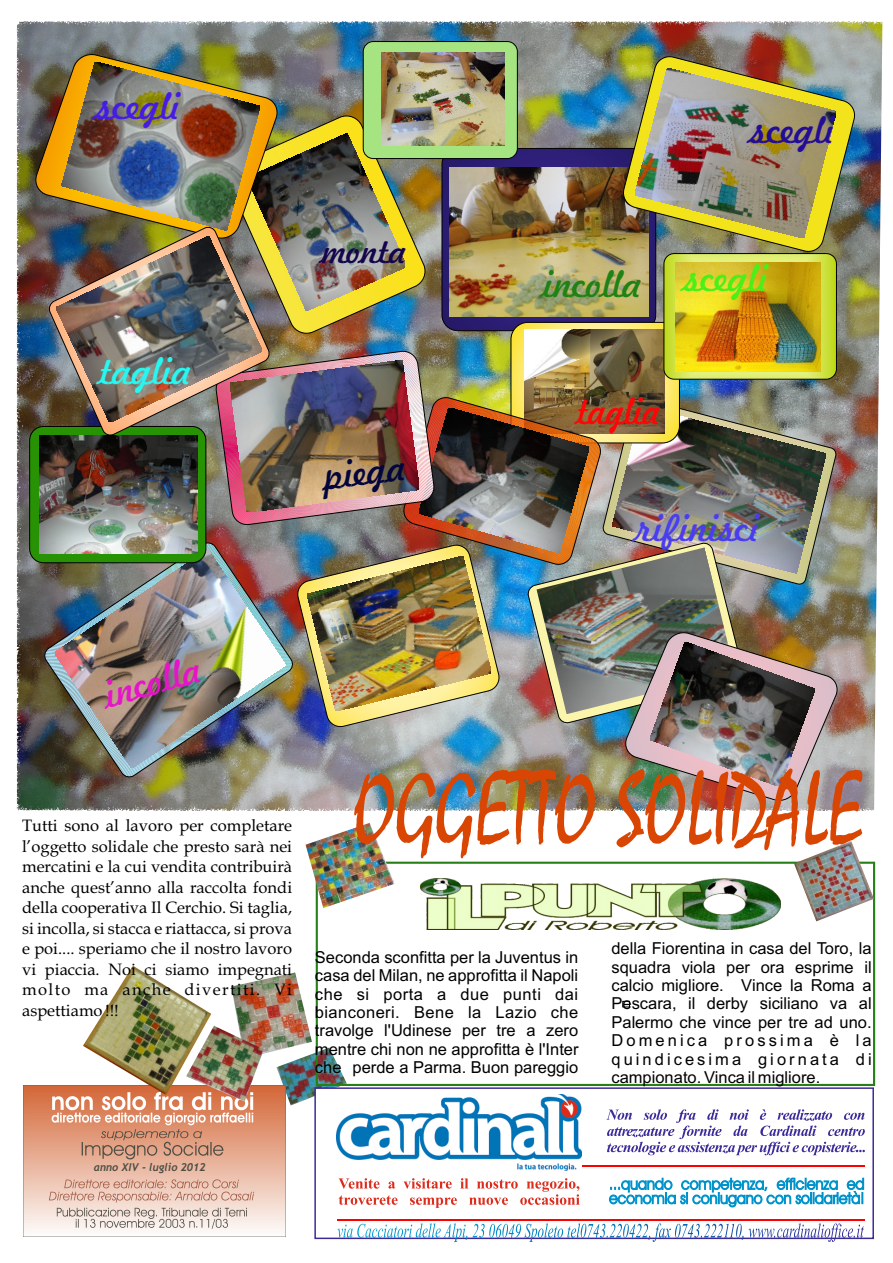
<style>
.page{position:relative;width:893px;height:1263px;background:#fff}
.page>*{position:absolute;margin:0;border:0;box-sizing:border-box;transform-origin:0 0}
.t1{font:105.9px "Mistral";color:#d94604;scale:.76 1}
.t2{font:36px "Freehand 521 BT Regular C";color:#4a3df0}
.t3{font:36px "Freehand 521 BT Regular C";color:#1f8214}
.t4{font:36px "Freehand 521 BT Regular C";color:#e614c9}
.t5{font:36px "Freehand 521 BT Regular C";color:#ff0505;scale:.9 1}
.t6{font:36px "Freehand 521 BT Regular C";color:#240d96}
.t7{font:36px "Freehand 521 BT Regular C";color:#4af017}
.t8{font:36px "Freehand 521 BT Regular C";color:#451ce6}
.t9{font:36px "Freehand 521 BT Regular C";color:#26f7f0}
.t10{font:36px "Freehand 521 BT Regular C";color:#03053d}
.t11{font:32.4px "Freehand 521 BT Regular C";color:#14054d}
.t12{font:16.5px/18.5px "Arial";color:#000;text-align:justify}
.t13{font:16.5px/20.5px "Book Antiqua";color:#000;text-align:justify}
.t14{font:italic 700 10.95px "Trebuchet";color:#4e4d43}
</style>
<div class="page">
<img style="left:276px;top:1048px;width:71px;height:57px">
<img style="left:231px;top:972px;width:81px;height:86px">
<div style="left:316px;top:862px;width:559px;height:224px;border:2px solid #268017"></div>
<svg style="left:314px;top:1087px;width:560px;height:153px"></svg>
<svg style="left:337px;top:1224px;width:40px;height:14px"></svg>
<svg style="left:472px;top:1224px;width:49px;height:14px"></svg>
<svg style="left:653px;top:1223px;width:35px;height:19px"></svg>
<svg style="left:811px;top:1223px;width:27px;height:19px"></svg>
<svg style="left:338px;top:1178px;width:242px;height:30px"></svg>
<svg style="left:609px;top:1178px;width:255px;height:29px"></svg>
<hr style="left:337px;top:1165px;width:527px;height:2px;background:#f00">
<hr style="left:337px;top:1219px;width:527px;height:2px;background:#f00">
<svg style="left:606px;top:1109px;width:259px;height:46px"></svg>
<img style="left:24px;top:1085px;width:262px;height:151px">
<svg style="left:52px;top:1092px;width:201px;height:67px;background:#db9f84"></svg>
<svg style="left:49px;top:1179px;width:205px;height:23px;background:#e2baa9"></svg>
<svg style="left:57px;top:1208px;width:190px;height:21px;background:#d9cec7"></svg>
<img style="left:420px;top:879px;width:361px;height:51px">
<img style="left:17px;top:21px;width:865px;height:789px">
<img style="left:83px;top:966px;width:128px;height:129px">
<img style="left:306px;top:823px;width:89px;height:85px">
<img style="left:186px;top:1026px;width:78px;height:75px">
<div style="left:622px;top:1001px;width:8px;height:6px;border:1px solid #000"></div>
<svg style="left:442px;top:148px;width:214px;height:183px;background:#352670"></svg>
<div style="left:442px;top:148px;width:214px;height:183px;border:1px solid #000;border-radius:16px"></div>
<img style="left:450px;top:167px;width:198px;height:149px">
<svg style="left:511px;top:322px;width:168px;height:121px"></svg>
<img style="left:525px;top:329px;width:138px;height:20px">
<img style="left:622px;top:55px;width:234px;height:198px">
<img style="left:635px;top:68px;width:201px;height:170px">
<svg style="left:664px;top:254px;width:172px;height:125px;background:#cee345"></svg>
<div style="left:663px;top:253px;width:174px;height:127px;border:1px solid #000;border-radius:10px"></div>
<img style="left:675px;top:262px;width:146px;height:87px">
<img style="left:44px;top:349px;width:795px;height:453px">
<img style="left:42px;top:540px;width:253px;height:239px">
<img style="left:55px;top:549px;width:230px;height:218px">
<img style="left:271px;top:113px;width:157px;height:224px">
<img style="left:271px;top:134px;width:134px;height:177px">
<div style="left:363px;top:41px;width:155px;height:118px;background:#a5e480;border:1px solid #000;border-radius:10px"></div>
<img style="left:381px;top:53px;width:124px;height:92px">
<img style="left:34px;top:53px;width:245px;height:187px">
<img style="left:62px;top:62px;width:198px;height:163px">
<div style="left:29px;top:426px;width:177px;height:137px;background:#279203;border:1px solid #000;border-radius:14px"></div>
<img style="left:40px;top:435px;width:157px;height:118px">
<img style="left:47px;top:225px;width:224px;height:212px">
<img style="left:56px;top:236px;width:206px;height:186px">
<img style="left:794px;top:841px;width:80px;height:80px">
<h2 class="t8" style="left:96px;top:92px;width:86px">scegli</h2>
<h2 class="t9" style="left:100px;top:357px;width:93px">taglia</h2>
<h3 class="t11" style="left:322px;top:238px;width:86px">monta</h3>
<h2 class="t10" style="left:322px;top:463px;width:84px;rotate:-8deg">piega</h2>
<h2 class="t6" style="left:750px;top:116px;width:86px">scegli</h2>
<h2 class="t3" style="left:543px;top:270px;width:101px">incolla</h2>
<h2 class="t7" style="left:684px;top:264px;width:86px">scegli</h2>
<h2 class="t5" style="left:577px;top:397px;width:93px">taglia</h2>
<h2 class="t2" style="left:636px;top:514px;width:125px">rifinisci</h2>
<h2 class="t4" style="left:101px;top:681px;width:101px;rotate:-16deg">incolla</h2>
<p class="t13" style="left:22px;top:817px;width:271px">Tutti sono al lavoro per completare l’oggetto solidale che presto sarà nei mercatini e la cui vendita contribuirà anche quest’anno alla raccolta fondi della cooperativa Il Cerchio. Si taglia, si incolla, si stacca e riattacca, si prova e poi.... speriamo che il nostro lavoro vi piaccia. Noi ci siamo impegnati molto ma anche divertiti. Vi aspettiamo !!!</p>
<h1 class="t1" style="left:353px;top:774px;width:671px">OGGETTO SOLIDALE</h1>
<p class="t12" style="left:315px;top:949px;width:265px">Seconda sconfitta per la Juventus in casa del Milan, ne approfitta il Napoli che si porta a due punti dai bianconeri. Bene la Lazio che travolge l'Udinese per tre a zero mentre chi non ne approfitta è l'Inter che perde a Parma. Buon pareggio</p>
<p class="t12" style="left:611px;top:940px;width:262px">della Fiorentina in casa del Toro, la squadra viola per ora esprime il calcio migliore. Vince la Roma a Pescara, il derby siciliano va al Palermo che vince per tre ad uno.<br>Domenica prossima è la quindicesima giornata di campionato. Vinca il migliore.</p>
<p class="t14" style="left:94px;top:1163px;width:113px">anno XIV - luglio 2012</p>
</div>
